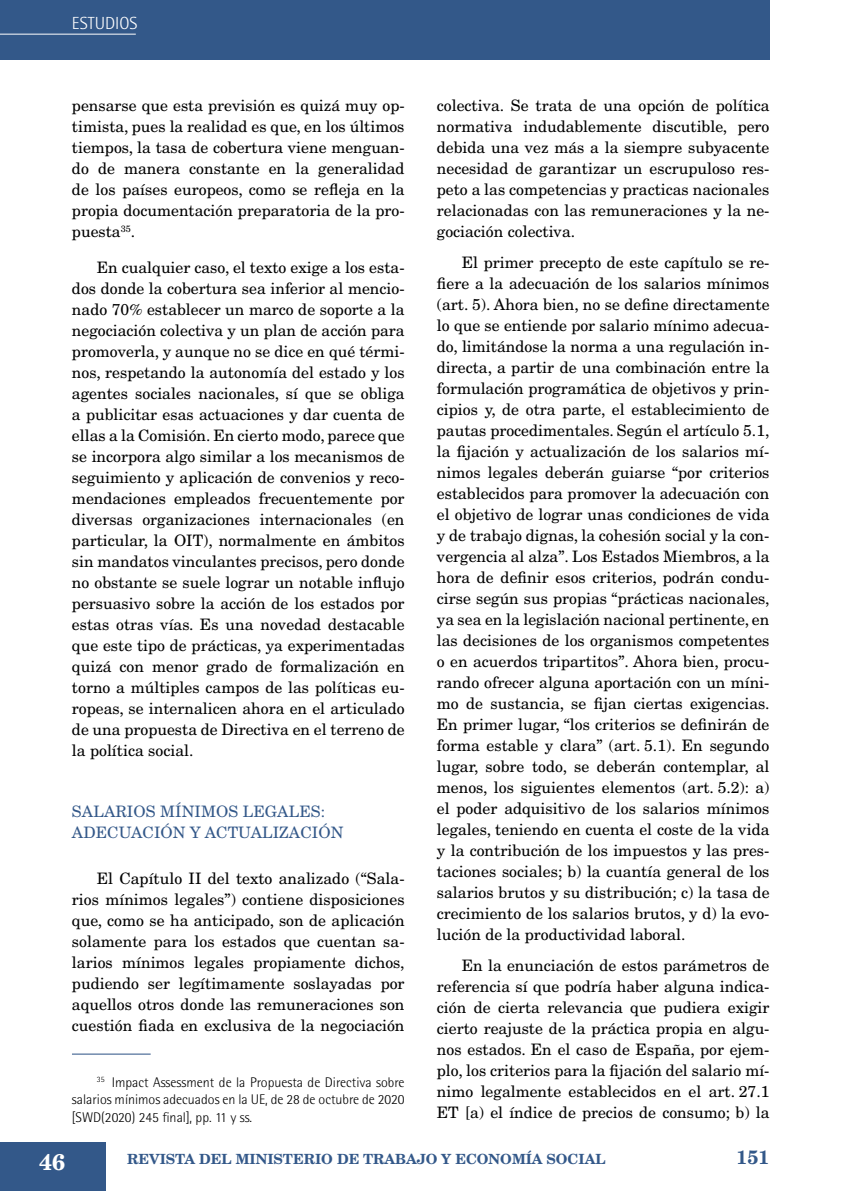
<style>
.page{position:relative;width:844px;height:1191px;background:#fff}
.page>*{position:absolute;margin:0;border:0;box-sizing:border-box;transform-origin:0 0}
.t1{font:700 22.75px "New Century Schlbk LT Std";color:#fff}
.t2{font:700 19.25px "New Century Schlbk LT Std";color:#335889}
.t3{font:300 17.5px "Rotis Semi Sans";color:#fff}
._04_TEXTO_GENERAL{font:15.75px/21px "New Century Schlbk LT Std";color:#000;text-align:justify}
._02_LADILLO_1{font:15.75px/21px "New Century Schlbk LT Std";letter-spacing:.005em;color:#335889}
._05_NOTA_PIE{font:300 14px/17.5px "Rotis Semi Sans";color:#000;text-align:justify}
.t4{font:700 14px "New Century Schlbk LT Std";color:#335889}
</style>
<div class="page">
<div style="left:0;top:0;width:769px;height:59px;background:#335889"></div>
<hr style="left:0;top:34px;width:136px;height:1px;background:#fff">
<div style="left:0;top:1142px;width:106px;height:49px;background:#335889"></div>
<hr style="left:72px;top:1053px;width:79px;height:1px;background:#335889">
<p class="t3" style="left:72px;top:13px;width:17px">Estudios</p>
<p class="_04_TEXTO_GENERAL" style="left:72px;top:95px;width:334px">pensarse que esta previsión es quizá muy op&shy;timista, pues la realidad es que, en los últimos tiempos, la tasa de cobertura viene menguan&shy;do de manera constante en la generalidad de los países europeos, como se refleja en la propia documentación preparatoria de la pro&shy;puesta<sup>35</sup>.</p>
<p class="_04_TEXTO_GENERAL" style="left:72px;top:257px;width:334px;text-indent:25px">En cualquier caso, el texto exige a los esta&shy;dos donde la cobertura sea inferior al mencio&shy;nado 70% establecer un marco de soporte a la negociación colectiva y un plan de acción para promoverla, y aunque no se dice en qué térmi&shy;nos, respetando la autonomía del estado y los agentes sociales nacionales, sí que se obliga a publicitar esas actuaciones y dar cuenta de ellas a la Comisión. En cierto modo, parece que se incorpora algo similar a los mecanismos de seguimiento y aplicación de convenios y reco&shy;mendaciones empleados frecuentemente por diversas organizaciones internacionales (en particular, la OIT), normalmente en ámbitos sin mandatos vinculantes precisos, pero donde no obstante se suele lograr un notable influjo persuasivo sobre la acción de los estados por estas otras vías. Es una novedad destacable que este tipo de prácticas, ya experimentadas quizá con menor grado de formalización en torno a múltiples campos de las políticas eu&shy;ropeas, se internalicen ahora en el articulado de una propuesta de Directiva en el terreno de la política social.</p>
<p class="_02_LADILLO_1" style="left:72px;top:800px;width:273px">SALARIOS MÍNIMOS LEGALES:<br>ADECUACIÓN Y ACTUALIZACIÓN</p>
<p class="_04_TEXTO_GENERAL" style="left:72px;top:867px;width:334px;text-indent:25px">El Capítulo II del texto analizado (“Sala&shy;rios mínimos legales”) contiene disposiciones que, como se ha anticipado, son de aplicación solamente para los estados que cuentan sa&shy;larios mínimos legales propiamente dichos, pudiendo ser legítimamente soslayadas por aquellos otros donde las remuneraciones son cuestión fiada en exclusiva de la negociación</p>
<p class="_05_NOTA_PIE" style="left:72px;top:1073px;width:334px;text-indent:25px"><sup>35</sup> Impact Assessment de la Propuesta de Directiva sobre salarios mínimos adecuados en la UE, de 28 de octubre de 2020 [SWD(2020) 245 final], pp. 11 y ss.</p>
<p class="_04_TEXTO_GENERAL" style="left:437px;top:95px;width:334px">colectiva. Se trata de una opción de política normativa indudablemente discutible, pero debida una vez más a la siempre subyacente necesidad de garantizar un escrupuloso res&shy;peto a las competencias y practicas nacionales relacionadas con las remuneraciones y la ne&shy;gociación colectiva.</p>
<p class="_04_TEXTO_GENERAL" style="left:437px;top:252px;width:334px;text-indent:25px">El primer precepto de este capítulo se re&shy;fiere a la adecuación de los salarios mínimos (art. 5). Ahora bien, no se define directamente lo que se entiende por salario mínimo adecua&shy;do, limitándose la norma a una regulación in&shy;directa, a partir de una combinación entre la formulación programática de objetivos y prin&shy;cipios y, de otra parte, el establecimiento de pautas procedimentales. Según el artículo 5.1, la fijación y actualización de los salarios mí&shy;nimos legales deberán guiarse “por criterios establecidos para promover la adecuación con el objetivo de lograr unas condiciones de vida y de trabajo dignas, la cohesión social y la con&shy;vergencia al alza”. Los Estados Miembros, a la hora de definir esos criterios, podrán condu&shy;cirse según sus propias “prácticas nacionales, ya sea en la legislación nacional pertinente, en las decisiones de los organismos competentes o en acuerdos tripartitos”. Ahora bien, procu&shy;rando ofrecer alguna aportación con un míni&shy;mo de sustancia, se fijan ciertas exigencias.<br>En primer lugar, “los criterios se definirán de forma estable y clara” (art. 5.1). En segundo lugar, sobre todo, se deberán contemplar, al menos, los siguientes elementos (art. 5.2): a) el poder adquisitivo de los salarios mínimos legales, teniendo en cuenta el coste de la vida y la contribución de los impuestos y las pres&shy;taciones sociales; b) la cuantía general de los salarios brutos y su distribución; c) la tasa de crecimiento de los salarios brutos, y d) la evo&shy;lución de la productividad laboral.</p>
<p class="_04_TEXTO_GENERAL" style="left:437px;top:955px;width:334px;text-indent:25px">En la enunciación de estos parámetros de referencia sí que podría haber alguna indica&shy;ción de cierta relevancia que pudiera exigir cierto reajuste de la práctica propia en algu&shy;nos estados. En el caso de España, por ejem&shy;plo, los criterios para la fijación del salario mí&shy;nimo legalmente establecidos en el art. 27.1<br>ET [a) el índice de precios de consumo; b) la</p>
<h1 class="t1" style="left:39px;top:1147px;width:28px">46</h1>
<p class="t4" style="left:127px;top:1149px;width:480px">REVISTA DEL MINISTERIO DE TRABAJO Y ECONOMÍA SOCIAL</p>
<p class="t2" style="left:736px;top:1144px;width:35px">151</p>
</div>
